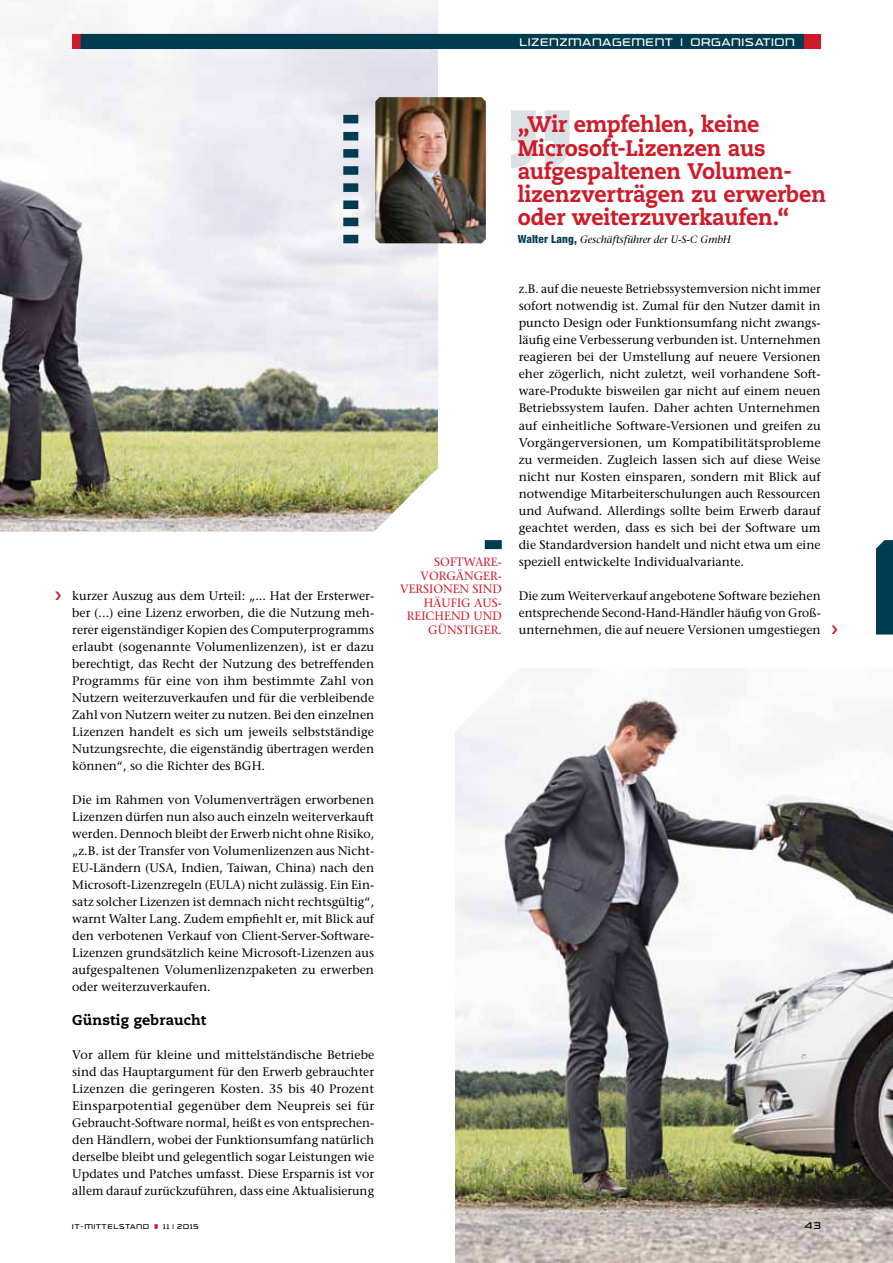
<style>
.page{position:relative;width:893px;height:1263px;background:#fff}
.page>*{position:absolute;margin:0;border:0;box-sizing:border-box;transform-origin:0 0}
.t1{font:800 22.5px/23.2px "Caecilia";letter-spacing:-.005em;color:#cf1a29;scale:.95 1}
.t2{font:800 14.25px "Caecilia";letter-spacing:.005em;color:#000}
.t3{font:12.3px/17px "Stone Serif";color:#000;text-align:justify}
.t4{font:12px/13.5px "Stone Serif";color:#cf1a29;text-align:right}
.t5{font:12px "Trade Marker Light Alt";letter-spacing:.1em;color:#fff}
.t6{font:italic 10.5px "Stone Serif";color:#000}
.t7{font:10.5px "Trade Marker Light Alt";color:#000}
.t8{font:7.5px "Trade Marker Light Alt";letter-spacing:.14em;color:#000}
.s1{font-family:"Helvetica Neue";font-weight:800;font-style:normal;font-stretch:condensed;font-size:11.25px;color:#003c50}
</style>
<div class="page">
<img style="left:455px;top:690px;width:438px;height:573px">
<img style="left:0;top:0;width:438px;height:531px">
<svg style="left:155px;top:1224px;width:3px;height:5px"></svg>
<div style="left:485px;top:540px;width:17px;height:9px;background:#003c50"></div>
<div style="left:876px;top:540px;width:17px;height:94px;background:#003c50"></div>
<img style="left:375px;top:97px;width:111px;height:146px">
<svg style="left:511px;top:110px;width:59px;height:58px"></svg>
<svg style="left:343px;top:115px;width:15px;height:128px"></svg>
<div style="left:804px;top:34px;width:17px;height:15px;background:#cf1a29"></div>
<div style="left:72px;top:34px;width:9px;height:15px;background:#cf1a29"></div>
<div style="left:81px;top:34px;width:722px;height:15px;background:#003c50"></div>
<p class="t5" style="left:520px;top:35px;width:61px">LIZENZMANA</p>
<p class="t5" style="left:612px;top:35px;width:22px">GEMENT</p>
<p class="t5" style="left:680px;top:35px;width:50px">| ORGANISATI</p>
<p class="t5" style="left:775px;top:35px;width:20px">ON</p>
<p class="t3" style="left:72px;top:587px;width:303px">kurzer Auszug aus dem Urteil: „... Hat der Ersterwer&shy;ber (...) eine Lizenz erworben, die die Nutzung meh&shy;rerer eigenständiger Kopien des Computerprogramms erlaubt (sogenannte Volumenlizenzen), ist er dazu berechtigt, das Recht der Nutzung des betreffenden Programms für eine von ihm bestimmte Zahl von Nutzern weiterzuverkaufen und für die verbleibende Zahl von Nutzern weiter zu nutzen. Bei den einzelnen Lizenzen handelt es sich um jeweils selbstständige Nutzungsrechte, die eigenständig übertragen werden können“, so die Richter des BGH.</p>
<p class="t3" style="left:72px;top:791px;width:303px">Die im Rahmen von Volumenverträgen erworbenen Lizenzen dürfen nun also auch einzeln weiterverkauft werden. Dennoch bleibt der Erwerb nicht ohne Risiko, „z.B. ist der Transfer von Volumenlizenzen aus Nicht-EU-Ländern (USA, Indien, Taiwan, China) nach den Microsoft-Lizenzregeln (EULA) nicht zulässig. Ein Ein&shy;satz solcher Lizenzen ist demnach nicht rechtsgültig“, warnt Walter Lang. Zudem empfiehlt er, mit Blick auf den verbotenen Verkauf von Client-Server-Software-Lizenzen grundsätzlich keine Microsoft-Lizenzen aus aufgespaltenen Volumenlizenzpaketen zu erwerben oder weiterzuverkaufen.</p>
<p class="t2" style="left:72px;top:1011px;width:135px">Günstig gebraucht</p>
<p class="t3" style="left:72px;top:1046px;width:304px">Vor allem für kleine und mittelständische Betriebe sind das Hauptargument für den Erwerb gebrauchter Lizenzen die geringeren Kosten. 35 bis 40 Prozent Einsparpotential gegenüber dem Neupreis sei für Gebraucht-Software normal, heißt es von entsprechen&shy;den Händlern, wobei der Funktionsumfang natürlich derselbe bleibt und gelegentlich sogar Leistungen wie Updates und Patches umfasst. Diese Ersparnis ist vor allem darauf zurückzuführen, dass eine Aktualisierung</p>
<p class="t4" style="left:434px;top:555px;width:69px">Software-</p>
<p class="t4" style="left:420px;top:569px;width:83px">vorgänger-</p>
<p class="t4" style="left:400px;top:582px;width:101px">versi onen sind</p>
<p class="t4" style="left:424px;top:596px;width:26px">häufig</p>
<p class="t4" style="left:474px;top:596px;width:29px">aus-</p>
<p class="t4" style="left:407px;top:609px;width:23px">reich</p>
<p class="t4" style="left:428px;top:609px;width:75px">end und günstiger.</p>
<h1 class="t1" style="left:518px;top:113px;width:326px">„Wir empfehlen, keine<br>Microsoft-Lizenzen aus aufgespaltenen Volumen&shy;lizenzverträgen zu erwerben oder weiterzuverkaufen.“</h1>
<p class="t6" style="left:518px;top:233px;width:215px"><span class="s1">Walter Lang,</span> Geschäftsführer der U-S-C GmbH</p>
<p class="t3" style="left:519px;top:281px;width:304px">z.B. auf die neueste Betriebssystemversion nicht immer sofort notwendig ist. Zumal für den Nutzer damit in puncto Design oder Funktionsumfang nicht zwangs&shy;läufig eine Verbesserung verbunden ist. Unternehmen reagieren bei der Umstellung auf neuere Versionen eher zögerlich, nicht zuletzt, weil vorhandene Soft&shy;ware-Produkte bisweilen gar nicht auf einem neuen Betriebssystem laufen. Daher achten Unternehmen auf einheitliche Software-Versionen und greifen zu Vorgängerversionen, um Kompatibilitätsprobleme zu vermeiden. Zugleich lassen sich auf diese Weise nicht nur Kosten einsparen, sondern mit Blick auf notwendige Mitarbeiterschulungen auch Ressourcen und Aufwand. Allerdings sollte beim Erwerb darauf geachtet werden, dass es sich bei der Software um die Standardversion handelt und nicht etwa um eine speziell entwickelte Individualvariante.</p>
<p class="t3" style="left:519px;top:587px;width:303px">Die zum Weiterverkauf angebotene Software beziehen entsprechende Second-Hand-Händler häufig von Groß&shy;unternehmen, die auf neuere Versionen umgestiegen</p>
<p class="t8" style="left:72px;top:1222px;width:29px">IT-MITTELSTAND</p>
<p class="t8" style="left:163px;top:1222px;width:37px">11 | 2015</p>
<p class="t7" style="left:805px;top:1219px;width:17px">43</p>
</div>
